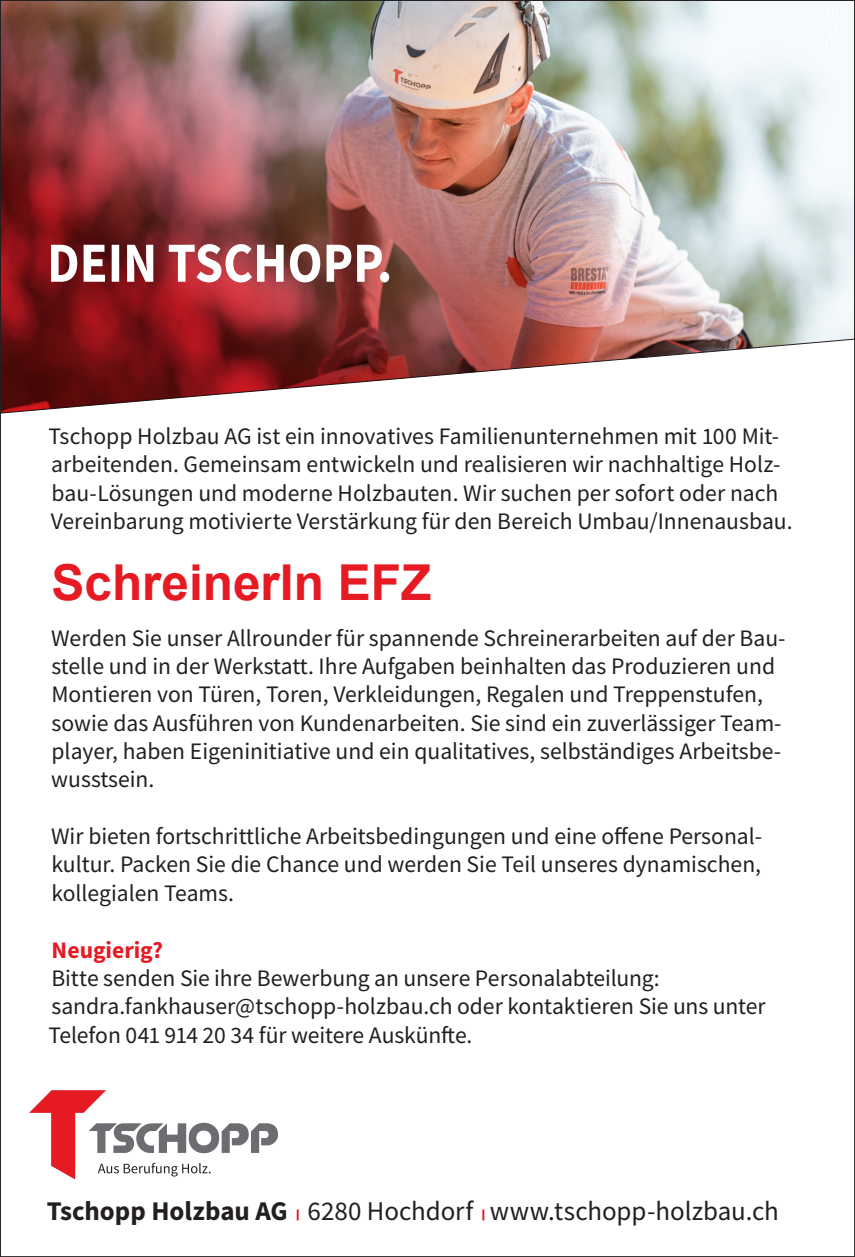
<style>
.page{position:relative;width:855px;height:1257px;background:#fff}
.page>*{position:absolute;margin:0;border:0;box-sizing:border-box;transform-origin:0 0}
.t1{font:700 49.5px "Arial";color:#e51a23}
.t2{font:27px "Source Sans Pro";color:#231f20}
.t3{font:23.62px/28.3px "Source Sans Pro";color:#231f20}
.t4{font:700 23.62px "Source Sans Pro";color:#e51a23}
.s1{font-weight:700}
</style>
<div class="page">
<img style="left:2px;top:2px;width:851px;height:411px">
<svg style="left:29px;top:1090px;width:249px;height:89px"></svg>
<svg style="left:297px;top:1209px;width:2px;height:11px"></svg>
<svg style="left:482px;top:1209px;width:2px;height:11px"></svg>
<svg style="left:51px;top:244px;width:338px;height:38px"></svg>
<svg style="left:826px;top:8px;width:12px;height:41px"></svg>
<p class="t3" style="left:48px;top:421px;width:745px">Tschopp Holzbau AG ist ein innovatives Familienunternehmen mit 100 Mit&shy;arbeitenden. Gemeinsam entwickeln und realisieren wir nachhaltige Holz&shy;bau-Lösungen und moderne Holzbauten. Wir suchen per sofort oder nach Vereinbarung motivierte Verstärkung für den Bereich Umbau/Innenausbau.</p>
<p class="t1" style="left:51px;top:547px;width:381px">SchreinerIn EFZ</p>
<p class="t3" style="left:51px;top:623px;width:736px">Werden Sie unser Allrounder für spannende Schreinerarbeiten auf der Bau&shy;stelle und in der Werkstatt. Ihre Aufgaben beinhalten das Produzieren und Montieren von Türen, Toren, Verkleidungen, Regalen und Treppenstufen, sowie das Ausführen von Kundenarbeiten. Sie sind ein zuverlässiger Team&shy;player, haben Eigeninitiative und ein qualitatives, selbständiges Arbeitsbe&shy;wusstsein.</p>
<p class="t3" style="left:51px;top:822px;width:712px;text-align:justify">Wir bieten fortschrittliche Arbeitsbedingungen und eine offene Personal&shy;kultur. Packen Sie die Chance und werden Sie Teil unseres dynamischen, kollegialen Teams.</p>
<p class="t4" style="left:52px;top:933px;width:113px">Neugierig?</p>
<p class="t3" style="left:51px;top:963px;width:610px">Bitte senden Sie ihre Bewerbung an unsere Personalabteilung:</p>
<p class="t3" style="left:48px;top:992px;width:718px">sandra.fankhauser@tschopp-holzbau.ch oder kontaktieren Sie uns unter<br>Telefon 041 914 20 34 für weitere Auskünfte.</p>
<p class="t2" style="left:47px;top:1194px;width:733px"><span class="s1">Tschopp Holzbau AG</span> 6280 Hochdorf www.tschopp-holzbau.ch</p>
</div>
